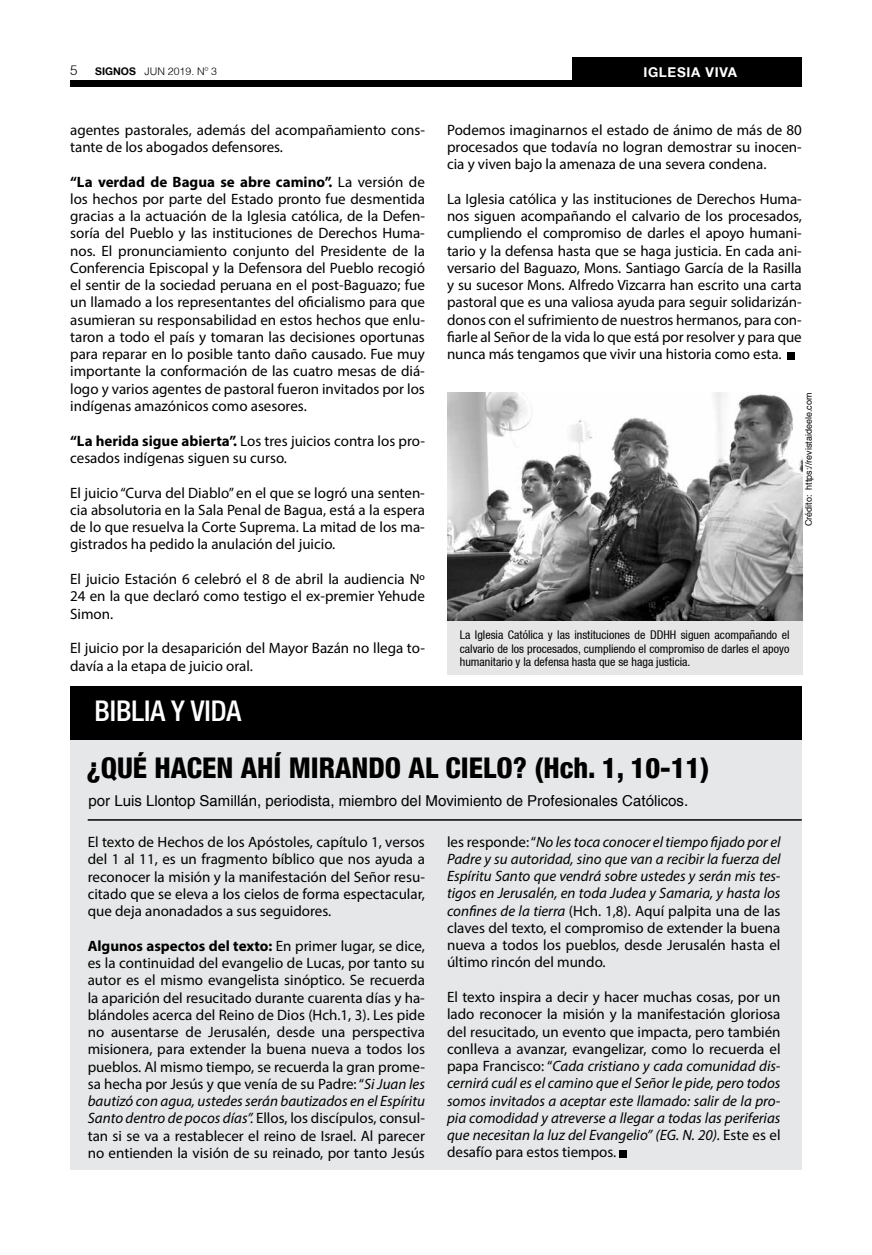
<style>
.page{position:relative;width:872px;height:1255px;background:#fff}
.page>*{position:absolute;margin:0;border:0;box-sizing:border-box;transform-origin:0 0}
.t1{font:800 condensed 28.5px "Helvetica 87";color:#000}
.t2{font:500 condensed 28.5px "Helvetica 67";color:#fff}
.t3{font:15px/17.2px "Myriad Pro";color:#000;text-align:justify}
.t4{font:italic 15px/17.2px "Myriad Pro";color:#000;text-align:justify}
.t5{font:15px "Helvetica";color:#000}
.t6{font:700 13.5px "Helvetica 75";letter-spacing:.05em;color:#fff}
.t7{font:300 13.5px "Helvetica";color:#000}
.t8{font:condensed 12px/13.5px "Helvetica 57";color:#000;text-align:justify}
.t9{font:300 10.5px "Helvetica";color:#000}
.t10{font:9px "Helvetica";color:#000}
.s1{font-family:"Helvetica 75";font-weight:700}
.s2{font-weight:700}
.s3{font-style:normal}
.s4{font-style:italic}
</style>
<div class="page">
<div style="left:70px;top:81px;width:731px;height:6px;background:#000"></div>
<img style="left:447px;top:392px;width:355px;height:229px">
<div style="left:70px;top:739px;width:731px;height:430px;background:#e6e7e8"></div>
<div style="left:70px;top:686px;width:731px;height:53px;background:#000"></div>
<hr style="left:88px;top:819px;width:713px;height:1px;background:#000">
<div style="left:619px;top:1150px;width:7px;height:7px;background:#000"></div>
<div style="left:447px;top:621px;width:355px;height:54px;background:#e6e6e6"></div>
<div style="left:572px;top:57px;width:229px;height:30px;background:#000"></div>
<div style="left:788px;top:352px;width:7px;height:7px;background:#000"></div>
<p class="t7" style="left:70px;top:61px;width:9px">5</p>
<p class="t9" style="left:95px;top:64px;width:123px"><span class="s1">SIGNOS</span> JUN 2019. Nº 3</p>
<p class="t3" style="left:70px;top:121px;width:356px">agentes pastorales, además del acompañamiento cons&shy;tante de los abogados defensores.</p>
<p class="t3" style="left:70px;top:173px;width:356px"><span class="s2">“La verdad de Bagua se abre camino”.</span> La versión de los hechos por parte del Estado pronto fue desmentida gracias a la actuación de la Iglesia católica, de la Defen&shy;soría del Pueblo y las instituciones de Derechos Huma&shy;nos. El pronunciamiento conjunto del Presidente de la Conferencia Episcopal y la Defensora del Pueblo recogió el sentir de la sociedad peruana en el post-Baguazo; fue un llamado a los representantes del oficialismo para que asumieran su responsabilidad en estos hechos que enlu&shy;taron a todo el país y tomaran las decisiones oportunas para reparar en lo posible tanto daño causado. Fue muy importante la conformación de las cuatro mesas de diá&shy;logo y varios agentes de pastoral fueron invitados por los indígenas amazónicos como asesores.</p>
<p class="t3" style="left:70px;top:432px;width:356px"><span class="s2">“La herida sigue abierta”.</span> Los tres juicios contra los pro&shy;cesados indígenas siguen su curso.</p>
<p class="t3" style="left:70px;top:483px;width:356px">El juicio “Curva del Diablo” en el que se logró una senten&shy;cia absolutoria en la Sala Penal de Bagua, está a la espera de lo que resuelva la Corte Suprema. La mitad de los ma&shy;gistrados ha pedido la anulación del juicio.</p>
<p class="t3" style="left:70px;top:570px;width:356px">El juicio Estación 6 celebró el 8 de abril la audiencia Nº 24 en la que declaró como testigo el ex-premier Yehude Simon.</p>
<p class="t3" style="left:70px;top:639px;width:356px">El juicio por la desaparición del Mayor Bazán no llega to&shy;davía a la etapa de juicio oral.</p>
<h1 class="t2" style="left:95px;top:694px;width:148px">BIBLIA Y VIDA</h1>
<p class="t6" style="left:643px;top:64px;width:95px">IGLESIA VIVA</p>
<p class="t3" style="left:447px;top:121px;width:356px">Podemos imaginarnos el estado de ánimo de más de 80 procesados que todavía no logran demostrar su inocen&shy;cia y viven bajo la amenaza de una severa condena.</p>
<p class="t3" style="left:447px;top:190px;width:356px">La Iglesia católica y las instituciones de Derechos Huma&shy;nos siguen acompañando el calvario de los procesados, cumpliendo el compromiso de darles el apoyo humani&shy;tario y la defensa hasta que se haga justicia. En cada ani&shy;versario del Baguazo, Mons. Santiago García de la Rasilla y su sucesor Mons. Alfredo Vizcarra han escrito una carta pastoral que es una valiosa ayuda para seguir solidarizán&shy;donos con el sufrimiento de nuestros hermanos, para con&shy;fiarle al Señor de la vida lo que está por resolver y para que nunca más tengamos que vivir una historia como esta.</p>
<p class="t10" style="left:803px;top:526px;width:135px;rotate:-90deg">Crédito: https://revistaideele.com</p>
<p class="t8" style="left:460px;top:628px;width:331px">La Iglesia Católica y las instituciones de DDHH siguen acompañando el calvario de los procesados, cumpliendo el compromiso de darles el apoyo humanitario y la defensa hasta que se haga justicia.</p>
<h1 class="t1" style="left:86px;top:749px;width:624px">¿QUÉ HACEN AHÍ MIRANDO AL CIELO? (HCH. 1, 10-11)</h1>
<p class="t5" style="left:89px;top:792px;width:601px">por Luis Llontop Samillán, periodista, miembro del Movimiento de Profesionales Católicos.</p>
<p class="t4" style="left:447px;top:832px;width:335px"><span class="s3">les responde: “</span>No les toca conocer el tiempo fijado por el Padre y su autoridad, sino que van a recibir la fuerza del Espíritu Santo que vendrá sobre ustedes y serán mis tes&shy;tigos en Jerusalén, en toda Judea y Samaria, y hasta los confines de la tierra <span class="s3">(Hch. 1,8). Aquí palpita una de las claves del texto, el compromiso de extender la buena nueva a todos los pueblos, desde Jerusalén hasta el último rincón del mundo.</span></p>
<p class="t3" style="left:447px;top:988px;width:335px">El texto inspira a decir y hacer muchas cosas, por un lado reconocer la misión y la manifestación gloriosa del resucitado, un evento que impacta, pero también conlleva a avanzar, evangelizar, como lo recuerda el papa Francisco: “<span class="s4">Cada cristiano y cada comunidad dis&shy;cernirá cuál es el camino que el Señor le pide, pero todos somos invitados a aceptar este llamado: salir de la pro&shy;pia comodidad y atreverse a llegar a todas las periferias que necesitan la luz del Evangelio” (EG. N. 20).</span> Este es el desafío para estos tiempos.</p>
<p class="t3" style="left:88px;top:833px;width:339px">El texto de Hechos de los Apóstoles, capítulo 1, versos del 1 al 11, es un fragmento bíblico que nos ayuda a reconocer la misión y la manifestación del Señor resu&shy;citado que se eleva a los cielos de forma espectacular, que deja anonadados a sus seguidores.</p>
<p class="t3" style="left:88px;top:936px;width:339px"><span class="s2">Algunos aspectos del texto:</span> En primer lugar, se dice, es la continuidad del evangelio de Lucas, por tanto su autor es el mismo evangelista sinóptico. Se recuerda la aparición del resucitado durante cuarenta días y ha&shy;blándoles acerca del Reino de Dios (Hch.1, 3). Les pide no ausentarse de Jerusalén, desde una perspectiva misionera, para extender la buena nueva a todos los pueblos. Al mismo tiempo, se recuerda la gran prome&shy;sa hecha por Jesús y que venía de su Padre: “<span class="s4">Si Juan les bautizó con agua, ustedes serán bautizados en el Espíritu Santo dentro de pocos días”.</span> Ellos, los discípulos, consul&shy;tan si se va a restablecer el reino de Israel. Al parecer no entienden la visión de su reinado, por tanto Jesús</p>
</div>
